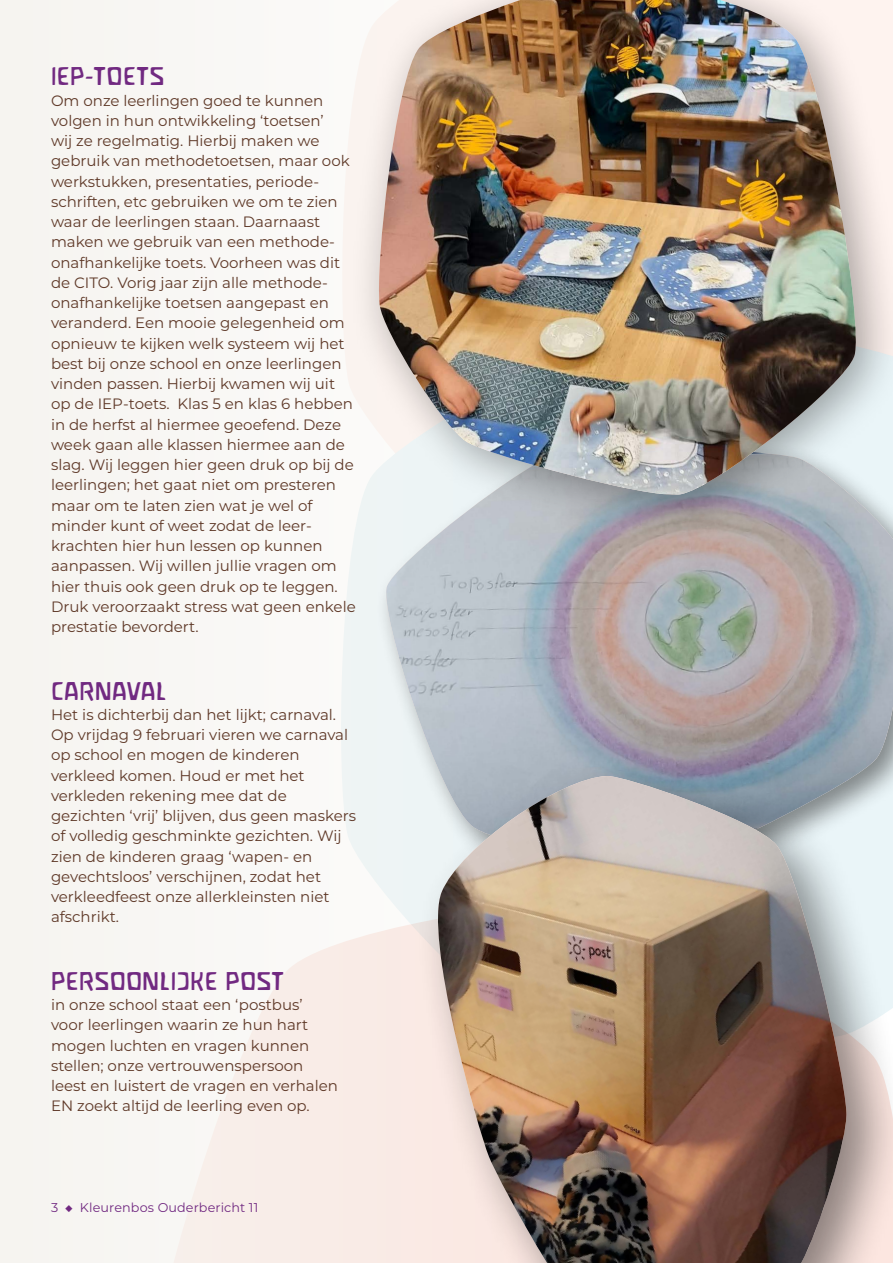
<style>
.page{position:relative;width:893px;height:1263px;background:#fff}
.page>*{position:absolute;margin:0;border:0;box-sizing:border-box;transform-origin:0 0}
.t1{font:22.5px "Waldorfschrift";letter-spacing:.02em;color:#712981}
.t2{font:15px/20.2px "Montserrat";color:#5e3827}
.t3{font:12.75px "Montserrat";letter-spacing:.01em;color:#712981}
</style>
<div class="page">
<div style="left:0;top:0;width:601px;height:1263px;background:#f6f4f0"></div>
<img style="left:379px;top:544px;width:514px;height:211px">
<div style="left:416px;top:755px;width:477px;height:508px;background:#000;opacity:.45"></div>
<img style="left:424px;top:776px;width:424px;height:487px">
<div style="left:348px;top:0;width:545px;height:544px;background:#000;opacity:.35"></div>
<img style="left:375px;top:0;width:489px;height:499px">
<h1 class="t1" style="left:51px;top:64px;width:115px">IEP-TOETS</h1>
<p class="t2" style="left:51px;top:90px;width:306px">Om onze leerlingen goed te kunnen volgen in hun ontwikkeling ‘toetsen’<br>wij ze regelmatig. Hierbij maken we gebruik van methodetoetsen, maar ook werkstukken, presentaties, periode&shy;schriften, etc gebruiken we om te zien waar de leerlingen staan. Daarnaast maken we gebruik van een methode&shy;onafhankelijke toets. Voorheen was dit de CITO. Vorig jaar zijn alle methode&shy;onafhankelijke toetsen aangepast en veranderd. Een mooie gelegenheid om opnieuw te kijken welk systeem wij het best bij onze school en onze leerlingen vinden passen. Hierbij kwamen wij uit op de IEP-toets. Klas 5 en klas 6 hebben in de herfst al hiermee geoefend. Deze week gaan alle klassen hiermee aan de slag. Wij leggen hier geen druk op bij de leerlingen; het gaat niet om presteren maar om te laten zien wat je wel of minder kunt of weet zodat de leer&shy;krachten hier hun lessen op kunnen aanpassen. Wij willen jullie vragen om hier thuis ook geen druk op te leggen.<br>Druk veroorzaakt stress wat geen enkele prestatie bevordert.</p>
<h1 class="t1" style="left:51px;top:679px;width:117px">CARNAVAL</h1>
<p class="t2" style="left:51px;top:704px;width:307px">Het is dichterbij dan het lijkt; carnaval.<br>Op vrijdag 9 februari vieren we carnaval op school en mogen de kinderen verkleed komen. Houd er met het verkleden rekening mee dat de gezichten ‘vrij’ blijven, dus geen maskers of volledig geschminkte gezichten. Wij zien de kinderen graag ‘wapen- en gevechtsloos’ verschijnen, zodat het verkleedfeest onze allerkleinsten niet afschrikt.</p>
<h1 class="t1" style="left:51px;top:969px;width:235px">PERSOONLIJKE POST</h1>
<p class="t2" style="left:51px;top:994px;width:289px">in onze school staat een ‘postbus’ voor leerlingen waarin ze hun hart mogen luchten en vragen kunnen stellen; onze vertrouwenspersoon leest en luistert de vragen en verhalen EN zoekt altijd de leerling even op.</p>
<p class="t3" style="left:51px;top:1199px;width:209px">3 ◆ Kleurenbos Ouderbericht 11</p>
</div>
